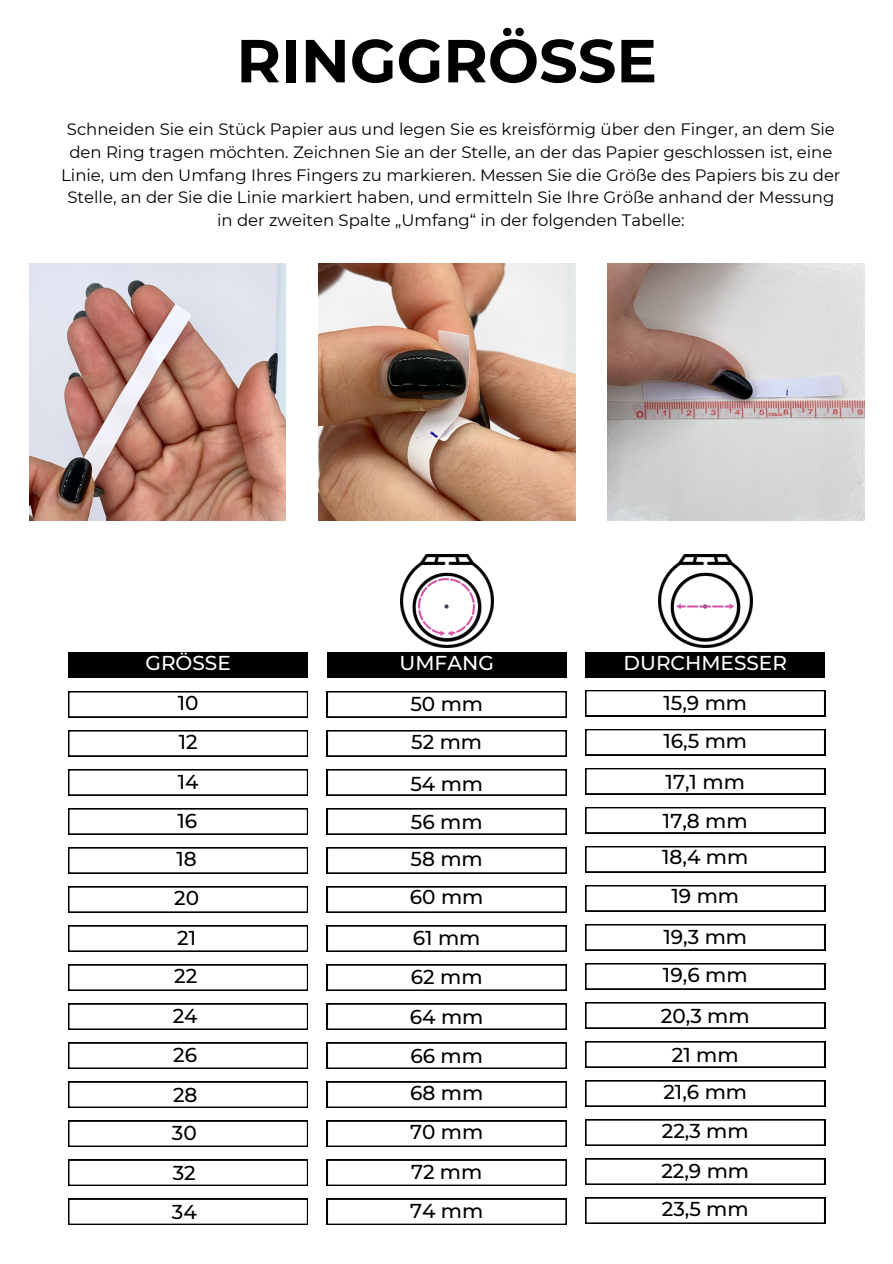
<style>
.page{position:relative;width:893px;height:1264px;background:#fff}
.page>*{position:absolute;margin:0;border:0;box-sizing:border-box;transform-origin:0 0}
.t1{font:700 60.6px "Montserrat";color:#000}
.t2{font:500 20.1px "Montserrat";color:#000}
.t3{font:500 20.1px "Montserrat";color:#fff}
.t4{font:16.5px/22.5px "Montserrat";color:#000;text-align:center}
</style>
<div class="page">
<div style="left:68px;top:652px;width:240px;height:26px;background:#000"></div>
<div style="left:327px;top:652px;width:239px;height:26px;background:#000"></div>
<div style="left:585px;top:652px;width:240px;height:26px;background:#000"></div>
<svg style="left:68px;top:691px;width:240px;height:26px"></svg>
<svg style="left:68px;top:730px;width:240px;height:26px"></svg>
<svg style="left:68px;top:769px;width:240px;height:26px"></svg>
<svg style="left:68px;top:808px;width:240px;height:26px"></svg>
<svg style="left:68px;top:847px;width:240px;height:26px"></svg>
<svg style="left:68px;top:886px;width:240px;height:26px"></svg>
<svg style="left:68px;top:925px;width:240px;height:26px"></svg>
<svg style="left:68px;top:964px;width:240px;height:26px"></svg>
<svg style="left:68px;top:1003px;width:240px;height:26px"></svg>
<svg style="left:68px;top:1042px;width:240px;height:26px"></svg>
<svg style="left:68px;top:1081px;width:240px;height:26px"></svg>
<svg style="left:68px;top:1120px;width:240px;height:26px"></svg>
<svg style="left:327px;top:691px;width:239px;height:26px"></svg>
<svg style="left:327px;top:730px;width:239px;height:26px"></svg>
<svg style="left:327px;top:769px;width:239px;height:26px"></svg>
<svg style="left:327px;top:808px;width:239px;height:26px"></svg>
<svg style="left:327px;top:847px;width:239px;height:26px"></svg>
<svg style="left:327px;top:886px;width:239px;height:26px"></svg>
<svg style="left:327px;top:925px;width:239px;height:26px"></svg>
<svg style="left:327px;top:964px;width:239px;height:26px"></svg>
<svg style="left:327px;top:1003px;width:239px;height:26px"></svg>
<svg style="left:327px;top:1042px;width:239px;height:26px"></svg>
<svg style="left:327px;top:1081px;width:239px;height:26px"></svg>
<svg style="left:327px;top:1120px;width:239px;height:26px"></svg>
<svg style="left:68px;top:1159px;width:240px;height:26px"></svg>
<svg style="left:327px;top:1159px;width:239px;height:26px"></svg>
<svg style="left:68px;top:1198px;width:240px;height:26px"></svg>
<svg style="left:327px;top:1198px;width:239px;height:26px"></svg>
<svg style="left:585px;top:690px;width:240px;height:26px"></svg>
<svg style="left:585px;top:729px;width:240px;height:26px"></svg>
<svg style="left:585px;top:768px;width:240px;height:26px"></svg>
<svg style="left:585px;top:807px;width:240px;height:26px"></svg>
<svg style="left:585px;top:846px;width:240px;height:26px"></svg>
<svg style="left:585px;top:885px;width:240px;height:26px"></svg>
<svg style="left:585px;top:924px;width:240px;height:26px"></svg>
<svg style="left:585px;top:963px;width:240px;height:26px"></svg>
<svg style="left:585px;top:1002px;width:240px;height:26px"></svg>
<svg style="left:585px;top:1041px;width:240px;height:26px"></svg>
<svg style="left:585px;top:1080px;width:240px;height:26px"></svg>
<svg style="left:585px;top:1119px;width:240px;height:26px"></svg>
<svg style="left:585px;top:1158px;width:240px;height:26px"></svg>
<svg style="left:585px;top:1197px;width:240px;height:26px"></svg>
<img style="left:400px;top:554px;width:93px;height:93px">
<img style="left:658px;top:554px;width:94px;height:93px">
<img style="left:29px;top:263px;width:257px;height:257px">
<img style="left:318px;top:263px;width:257px;height:257px">
<img style="left:607px;top:263px;width:257px;height:257px">
<h3 class="t1" style="left:236px;top:24px;width:422px">RINGGRÖSSE</h3>
<h3 class="t4" style="left:61px;top:118px;width:780px">Schneiden Sie ein Stück Papier aus und legen Sie es kreisförmig über den Finger, an dem Sie den Ring tragen möchten. Zeichnen Sie an der Stelle, an der das Papier geschlossen ist, eine Linie, um den Umfang Ihres Fingers zu markieren. Messen Sie die Größe des Papiers bis zu der Stelle, an der Sie die Linie markiert haben, und ermitteln Sie Ihre Größe anhand der Messung in der zweiten Spalte „Umfang“ in der folgenden Tabelle:</h3>
<p class="t3" style="left:145px;top:651px;width:87px">GRÖSSE</p>
<h2 class="t3" style="left:399px;top:651px;width:96px">UMFANG</h2>
<p class="t3" style="left:623px;top:651px;width:165px">DURCHMESSER</p>
<p class="t2" style="left:178px;top:690px;width:22px">10</p>
<p class="t2" style="left:179px;top:729px;width:20px">12</p>
<p class="t2" style="left:178px;top:770px;width:22px">14</p>
<p class="t2" style="left:177px;top:808px;width:21px">16</p>
<p class="t2" style="left:176px;top:846px;width:22px">18</p>
<p class="t2" style="left:174px;top:885px;width:26px">20</p>
<p class="t2" style="left:177px;top:925px;width:20px">21</p>
<p class="t2" style="left:174px;top:963px;width:25px">22</p>
<p class="t2" style="left:173px;top:1003px;width:26px">24</p>
<p class="t2" style="left:173px;top:1042px;width:25px">26</p>
<p class="t2" style="left:173px;top:1082px;width:26px">28</p>
<p class="t2" style="left:172px;top:1120px;width:26px">30</p>
<p class="t2" style="left:173px;top:1159px;width:24px">32</p>
<p class="t2" style="left:172px;top:1198px;width:26px">34</p>
<h3 class="t2" style="left:663px;top:690px;width:85px">15,9 mm</h3>
<h3 class="t2" style="left:663px;top:728px;width:85px">16,5 mm</h3>
<p class="t2" style="left:665px;top:770px;width:81px">17,1 mm</p>
<p class="t2" style="left:662px;top:808px;width:86px">17,8 mm</p>
<h2 class="t2" style="left:662px;top:845px;width:88px">18,4 mm</h2>
<h3 class="t2" style="left:671px;top:883px;width:69px">19 mm</h3>
<h3 class="t2" style="left:663px;top:924px;width:85px">19,3 mm</h3>
<h3 class="t2" style="left:663px;top:962px;width:86px">19,6 mm</h3>
<h3 class="t2" style="left:660px;top:1003px;width:90px">20,3 mm</h3>
<h3 class="t2" style="left:671px;top:1042px;width:68px">21 mm</h3>
<h3 class="t2" style="left:663px;top:1079px;width:85px">21,6 mm</h3>
<h3 class="t2" style="left:661px;top:1118px;width:88px">22,3 mm</h3>
<h3 class="t2" style="left:661px;top:1158px;width:89px">22,9 mm</h3>
<h3 class="t2" style="left:661px;top:1196px;width:88px">23,5 mm</h3>
<p class="t2" style="left:410px;top:691px;width:74px">50 mm</p>
<h2 class="t2" style="left:411px;top:729px;width:72px">52 mm</h2>
<h3 class="t2" style="left:410px;top:771px;width:74px">54 mm</h3>
<h3 class="t2" style="left:411px;top:809px;width:73px">56 mm</h3>
<h3 class="t2" style="left:410px;top:846px;width:74px">58 mm</h3>
<h3 class="t2" style="left:410px;top:884px;width:75px">60 mm</h3>
<h3 class="t2" style="left:413px;top:925px;width:69px">61 mm</h3>
<h3 class="t2" style="left:411px;top:964px;width:73px">62 mm</h3>
<h3 class="t2" style="left:410px;top:1004px;width:75px">64 mm</h3>
<h3 class="t2" style="left:410px;top:1043px;width:74px">66 mm</h3>
<h3 class="t2" style="left:410px;top:1080px;width:75px">68 mm</h3>
<h3 class="t2" style="left:410px;top:1119px;width:75px">70 mm</h3>
<h3 class="t2" style="left:411px;top:1159px;width:73px">72 mm</h3>
<h3 class="t2" style="left:410px;top:1197px;width:75px">74 mm</h3>
</div>
